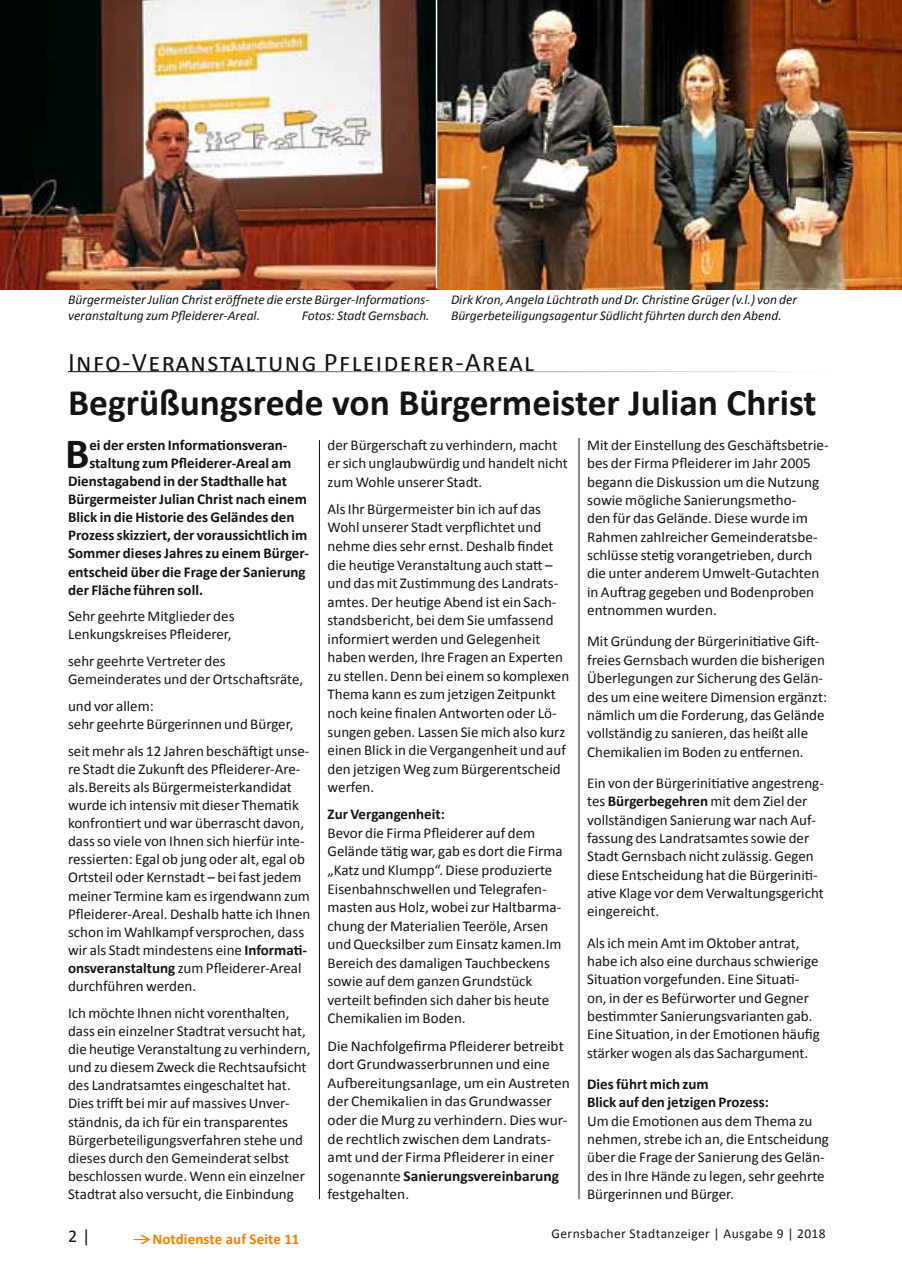
<style>
.page{position:relative;width:902px;height:1280px;background:#fff}
.page>*{position:absolute;margin:0;border:0;box-sizing:border-box;transform-origin:0 0}
.t1{font:700 43.35px "Calibri";color:#141415}
.t2{font:700 37.5px "Calibri";color:#141415}
.t3{font:27px "Calibri";letter-spacing:.05em;color:#141415}
.t4{font:18px "Calibri";color:#141415}
.t5{font:15px/18.6px "Calibri";color:#141415}
.t6{font:700 15px/18.3px "Calibri";color:#141415}
.t7{font:700 15px "Calibri";letter-spacing:.005em;color:#f27e00}
.t8{font:italic 13.5px/16.5px "Calibri";color:#141415}
.t9{font:13.5px "Calibri";letter-spacing:.03em;color:#141415}
.s1{font-weight:700}
</style>
<div class="page">
<hr style="left:578px;top:438px;width:1px;height:761px;background:#141415">
<hr style="left:319px;top:440px;width:1px;height:759px;background:#141415">
<img style="left:0;top:0;width:901px;height:289px">
<hr style="left:436px;top:0;width:1px;height:288px;background:#fff">
<p class="t8" style="left:68px;top:290px;width:363px">Bürgermeister Julian Christ eröffnete die erste Bürger-Informations&shy;veranstaltung zum Pfleiderer-Areal.</p>
<p class="t8" style="left:302px;top:307px;width:129px">Fotos: Stadt Gernsbach.</p>
<p class="t8" style="left:451px;top:290px;width:348px">Dirk Kron, Angela Lüchtrath und Dr. Christine Grüger (v.l.) von der<br>Bürgerbeteiligungsagentur Südlicht führten durch den Abend.</p>
<h3 class="t3" style="left:68px;top:345px;width:467px">Info-Veranstaltung Pfleiderer-Areal</h3>
<h2 class="t2" style="left:68px;top:378px;width:750px">Begrüßungsrede von Bürgermeister Julian Christ</h2>
<h1 class="t1" style="left:65px;top:426px;width:26px">B</h1>
<p class="t6" style="left:89px;top:436px;width:199px">ei der ersten Informationsveran-</p>
<p class="t5" style="left:327px;top:435px;width:242px">der Bürgerschaft zu verhindern, macht er sich unglaubwürdig und handelt nicht zum Wohle unserer Stadt.</p>
<p class="t5" style="left:327px;top:500px;width:243px">Als Ihr Bürgermeister bin ich auf das Wohl unserer Stadt verpflichtet und nehme dies sehr ernst. Deshalb findet die heutige Veranstaltung auch statt – und das mit Zustimmung des Landrats&shy;amtes. Der heutige Abend ist ein Sach&shy;standsbericht, bei dem Sie umfassend informiert werden und Gelegenheit haben werden, Ihre Fragen an Experten zu stellen. Denn bei einem so komplexen Thema kann es zum jetzigen Zeitpunkt noch keine finalen Antworten oder Lö&shy;sungen geben. Lassen Sie mich also kurz einen Blick in die Vergangenheit und auf den jetzigen Weg zum Bürgerentscheid werfen.</p>
<p class="t6" style="left:327px;top:805px;width:119px">Zur Vergangenheit:</p>
<p class="t5" style="left:327px;top:824px;width:236px">Bevor die Firma Pfleiderer auf dem Gelände tätig war, gab es dort die Firma „Katz und Klumpp“. Diese produzierte Eisenbahnschwellen und Telegrafen&shy;masten aus Holz, wobei zur Haltbarma&shy;chung der Materialien Teeröle, Arsen und Quecksilber zum Einsatz kamen.Im Bereich des damaligen Tauchbeckens sowie auf dem ganzen Grundstück verteilt befinden sich daher bis heute Chemikalien im Boden.</p>
<p class="t5" style="left:327px;top:1036px;width:244px">Die Nachfolgefirma Pfleiderer betreibt dort Grundwasserbrunnen und eine Aufbereitungsanlage, um ein Austreten der Chemikalien in das Grundwasser oder die Murg zu verhindern. Dies wur&shy;de rechtlich zwischen dem Landrats&shy;amt und der Firma Pfleiderer in einer sogenannte <span class="s1">Sanierungsvereinbarung </span>festgehalten.</p>
<p class="t5" style="left:587px;top:436px;width:243px">Mit der Einstellung des Geschäftsbetrie&shy;bes der Firma Pfleiderer im Jahr 2005 begann die Diskussion um die Nutzung sowie mögliche Sanierungsmetho-<br>den für das Gelände. Diese wurde im Rahmen zahlreicher Gemeinderatsbe&shy;schlüsse stetig vorangetrieben, durch die unter anderem Umwelt-Gutachten in Auftrag gegeben und Bodenproben entnommen wurden.</p>
<p class="t5" style="left:587px;top:632px;width:241px">Mit Gründung der Bürgerinitiative Gift&shy;freies Gernsbach wurden die bisherigen Überlegungen zur Sicherung des Gelän&shy;des um eine weitere Dimension ergänzt: nämlich um die Forderung, das Gelände vollständig zu sanieren, das heißt alle Chemikalien im Boden zu entfernen.</p>
<p class="t5" style="left:587px;top:774px;width:238px">Ein von der Bürgerinitiative angestreng&shy;tes <span class="s1">Bürgerbegehren</span> mit dem Ziel der vollständigen Sanierung war nach Auf&shy;fassung des Landratsamtes sowie der Stadt Gernsbach nicht zulässig. Gegen diese Entscheidung hat die Bürgeriniti&shy;ative Klage vor dem Verwaltungsgericht eingereicht.</p>
<p class="t5" style="left:587px;top:933px;width:234px">Als ich mein Amt im Oktober antrat, habe ich also eine durchaus schwierige Situation vorgefunden. Eine Situati&shy;on, in der es Befürworter und Gegner bestimmter Sanierungsvarianten gab.<br>Eine Situation, in der Emotionen häufig stärker wogen als das Sachargument.</p>
<p class="t6" style="left:587px;top:1075px;width:183px">Dies führt mich zum<br>Blick auf den jetzigen Prozess:</p>
<p class="t5" style="left:587px;top:1111px;width:243px">Um die Emotionen aus dem Thema zu nehmen, strebe ich an, die Entscheidung über die Frage der Sanierung des Gelän&shy;des in Ihre Hände zu legen, sehr geehrte Bürgerinnen und Bürger.</p>
<p class="t6" style="left:89px;top:454px;width:203px">staltung zum Pfleiderer-Areal am</p>
<p class="t6" style="left:68px;top:472px;width:220px">Dienstagabend in der Stadthalle hat</p>
<p class="t6" style="left:68px;top:490px;width:240px">Bürgermeister Julian Christ nach einem</p>
<p class="t6" style="left:68px;top:508px;width:228px">Blick in die Historie des Geländes den</p>
<p class="t6" style="left:68px;top:526px;width:241px">Prozess skizziert, der voraussichtlich im</p>
<p class="t6" style="left:68px;top:544px;width:242px">Sommer dieses Jahres zu einem Bürger-</p>
<p class="t6" style="left:68px;top:562px;width:239px">entscheid über die Frage der Sanierung</p>
<p class="t6" style="left:68px;top:580px;width:136px">der Fläche führen soll.</p>
<p class="t5" style="left:68px;top:607px;width:168px;line-height:18.1px">Sehr geehrte Mitglieder des<br>Lenkungskreises Pfleiderer,</p>
<p class="t5" style="left:68px;top:652px;width:237px;line-height:18.1px">sehr geehrte Vertreter des<br>Gemeinderates und der Ortschaftsräte,</p>
<p class="t5" style="left:68px;top:697px;width:227px;line-height:18.1px">und vor allem:<br>sehr geehrte Bürgerinnen und Bürger,</p>
<p class="t5" style="left:68px;top:741px;width:244px;line-height:18.1px">seit mehr als 12 Jahren beschäftigt unse&shy;re Stadt die Zukunft des Pfleiderer-Are&shy;als.Bereits als Bürgermeisterkandidat wurde ich intensiv mit dieser Thematik konfrontiert und war überrascht davon, dass so viele von Ihnen sich hierfür inte&shy;ressierten: Egal ob jung oder alt, egal ob Ortsteil oder Kernstadt – bei fast jedem meiner Termine kam es irgendwann zum Pfleiderer-Areal. Deshalb hatte ich Ihnen schon im Wahlkampf versprochen, dass wir als Stadt mindestens eine <span class="s1">Informati&shy;onsveranstaltung</span> zum Pfleiderer-Areal durchführen werden.</p>
<p class="t5" style="left:68px;top:1004px;width:244px;line-height:18.1px">Ich möchte Ihnen nicht vorenthalten, dass ein einzelner Stadtrat versucht hat, die heutige Veranstaltung zu verhindern, und zu diesem Zweck die Rechtsaufsicht des Landratsamtes eingeschaltet hat.<br>Dies trifft bei mir auf massives Unver&shy;ständnis, da ich für ein transparentes Bürgerbeteiligungsverfahren stehe und dieses durch den Gemeinderat selbst beschlossen wurde. Wenn ein einzelner Stadtrat also versucht, die Einbindung</p>
<p class="t4" style="left:68px;top:1224px;width:24px">2 |</p>
<p class="t9" style="left:551px;top:1225px;width:276px">Gernsbacher Stadtanzeiger | Ausgabe 9 | 2018</p>
<p class="t7" style="left:132px;top:1229px;width:169px">→Notdienste auf Seite 11</p>
</div>
